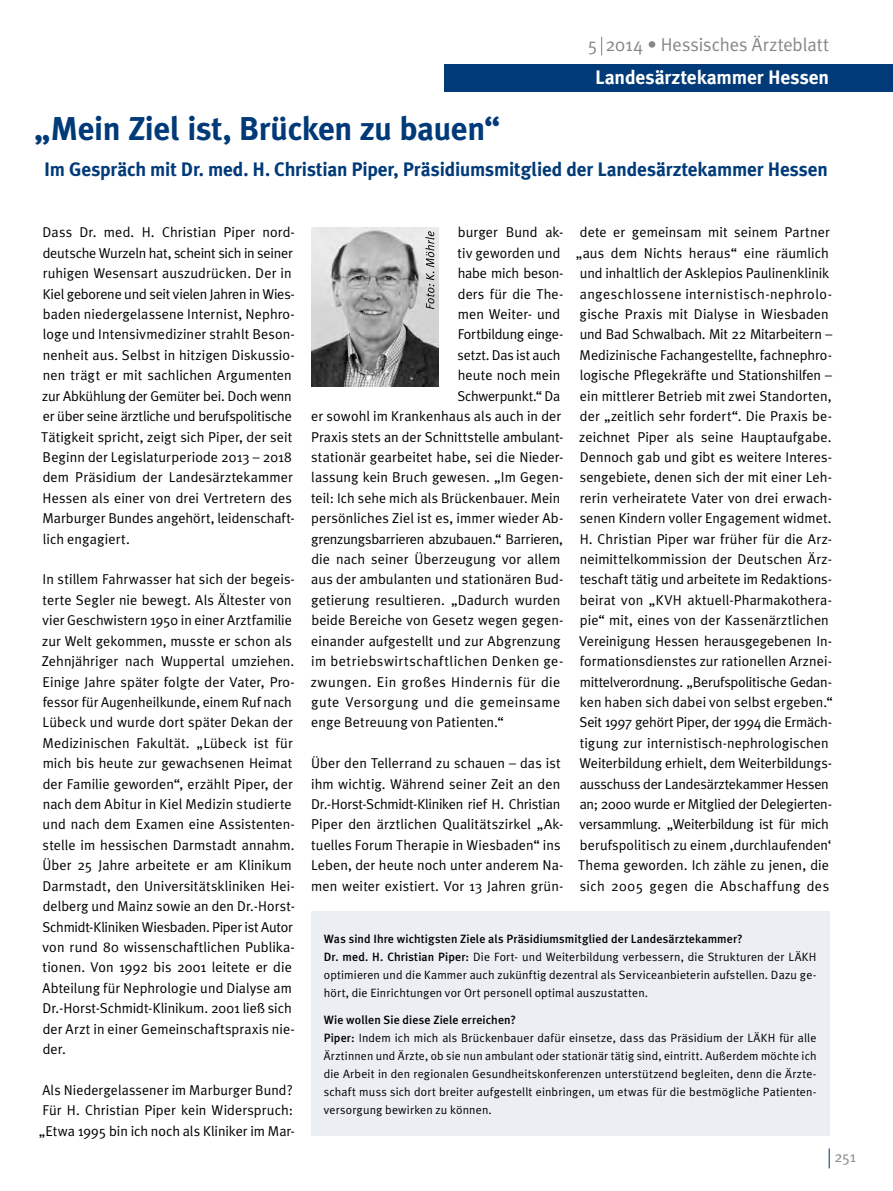
<style>
.page{position:relative;width:893px;height:1191px;background:#fff}
.page>*{position:absolute;margin:0;border:0;box-sizing:border-box;transform-origin:0 0}
.Überschrift_22pt{font:700 33px "Meta Plus";letter-spacing:-.01em;color:#003a78}
.Zwischenüberschrift{font:700 19.5px "Meta Plus";letter-spacing:-.005em;color:#003a78}
.t1{font:700 19.5px "Meta Plus";letter-spacing:-.005em;color:#fff}
.t2{font:18.6px "Meta Plus Normal";color:#878787}
.t3{font:15px "Meta Plus Normal";color:#878787}
.Grundtext{font:14.25px/20.4px "Meta Plus Normal";letter-spacing:.005em;color:#000}
.Grundtext-2{font:14.25px "Meta Plus Normal";letter-spacing:.03em;color:#000}
.Grundtext-3{font:14.25px "Meta Plus Normal";letter-spacing:-.02em;color:#000}
.Grundtext-4{font:14.25px "Meta Plus Normal";letter-spacing:-.015em;color:#000}
.Grundtext-5{font:14.25px "Meta Plus Normal";letter-spacing:.035em;color:#000}
.Grundtext-6{font:12px/18px "Meta Plus Normal";letter-spacing:.015em;color:#000;text-align:justify}
.Grundtext-7{font:500 12px "Meta Plus";letter-spacing:.01em;color:#000}
.s1{font-family:"Meta Plus";font-weight:500}
</style>
<div class="page">
<svg style="left:829px;top:1148px;width:1px;height:20px"></svg>
<svg style="left:601px;top:37px;width:1px;height:18px"></svg>
<div style="left:444px;top:64px;width:449px;height:27px;background:#003a78"></div>
<img style="left:311px;top:227px;width:128px;height:159px">
<svg style="left:425px;top:231px;width:9px;height:78px"></svg>
<div style="left:311px;top:911px;width:518px;height:224px;background:#ebeff4"></div>
<p class="t2" style="left:588px;top:34px;width:243px">5 2014 • Hessisches Ärzteblatt</p>
<p class="t1" style="left:595px;top:66px;width:235px">Landesärztekammer Hessen</p>
<p class="Überschrift_22pt" style="left:34px;top:110px;width:468px">„Mein Ziel ist, Brücken zu bauen“</p>
<p class="Zwischenüberschrift" style="left:44px;top:158px;width:785px">Im Gespräch mit Dr. med. H. Christian Piper, Präsidiumsmitglied der Landesärztekammer Hessen</p>
<p class="Grundtext" style="left:41px;top:222px;width:255px">Dass Dr. med. H. Christian Piper nord&shy;deutsche Wurzeln hat, scheint sich in seiner ruhigen Wesensart auszudrücken. Der in Kiel geborene und seit vielen Jahren in Wies&shy;baden niedergelassene Internist, Nephro&shy;loge und Intensivmediziner strahlt Beson&shy;nenheit aus. Selbst in hitzigen Diskussio&shy;nen trägt er mit sachlichen Argumenten zur Abkühlung der Gemüter bei. Doch wenn er über seine ärztliche und berufspolitische Tätigkeit spricht, zeigt sich Piper, der seit Beginn der Legislaturperiode 2013 – 2018 dem Präsidium der Landesärztekammer Hessen als einer von drei Vertretern des Marburger Bundes angehört, leidenschaft&shy;lich engagiert.</p>
<p class="Grundtext" style="left:42px;top:569px;width:255px">In stillem Fahrwasser hat sich der begeis&shy;terte Segler nie bewegt. Als Ältester von vier Geschwistern 1950 in einer Arztfamilie zur Welt gekommen, musste er schon als Zehnjähriger nach Wuppertal umziehen.<br>Einige Jahre später folgte der Vater, Pro&shy;fessor für Augenheilkunde, einem Ruf nach Lübeck und wurde dort später Dekan der Medizinischen Fakultät. „Lübeck ist für mich bis heute zur gewachsenen Heimat der Familie geworden“, erzählt Piper, der nach dem Abitur in Kiel Medizin studierte und nach dem Examen eine Assistenten&shy;stelle im hessischen Darmstadt annahm.<br>Über 25 Jahre arbeitete er am Klinikum Darmstadt, den Universitätskliniken Hei&shy;delberg und Mainz sowie an den Dr.-Horst-Schmidt-Kliniken Wiesbaden. Piper ist Autor von rund 80 wissenschaftlichen Publika&shy;tionen. Von 1992 bis 2001 leitete er die Abteilung für Nephrologie und Dialyse am Dr.-Horst-Schmidt-Klinikum. 2001 ließ sich der Arzt in einer Gemeinschaftspraxis nie&shy;der.</p>
<p class="Grundtext" style="left:39px;top:1079px;width:256px;text-align:justify">Als Niedergelassener im Marburger Bund?<br>Für H. Christian Piper kein Widerspruch: „Etwa 1995 bin ich noch als Kliniker im Mar-</p>
<p class="Grundtext" style="left:458px;top:222px;width:107px">burger Bund ak-</p>
<p class="Grundtext" style="left:458px;top:242px;width:104px">tiv geworden und</p>
<p class="Grundtext-4" style="left:458px;top:265px;width:106px">habe mich beson-</p>
<p class="Grundtext" style="left:458px;top:283px;width:107px">ders für die The-</p>
<p class="Grundtext" style="left:458px;top:304px;width:104px">men Weiter- und</p>
<p class="Grundtext-3" style="left:458px;top:326px;width:106px">Fortbildung einge-</p>
<p class="Grundtext-4" style="left:458px;top:347px;width:104px">setzt. Das ist auch</p>
<p class="Grundtext" style="left:458px;top:365px;width:104px">heute noch mein</p>
<p class="Grundtext-4" style="left:457px;top:387px;width:104px">Schwerpunkt.“ Da</p>
<p class="Grundtext" style="left:311px;top:406px;width:251px">er sowohl im Krankenhaus als auch in der</p>
<p class="Grundtext" style="left:311px;top:426px;width:254px">Praxis stets an der Schnittstelle ambulant-</p>
<p class="Grundtext" style="left:311px;top:446px;width:254px">stationär gearbeitet habe, sei die Nieder-</p>
<p class="Grundtext" style="left:311px;top:467px;width:254px">lassung kein Bruch gewesen. „Im Gegen-</p>
<p class="Grundtext" style="left:311px;top:487px;width:251px">teil: Ich sehe mich als Brückenbauer. Mein</p>
<p class="Grundtext" style="left:311px;top:508px;width:252px">persönliches Ziel ist es, immer wieder Ab-</p>
<p class="Grundtext-3" style="left:311px;top:530px;width:253px">grenzungsbarrieren abzubauen.“ Barrieren,</p>
<p class="Grundtext" style="left:311px;top:548px;width:250px">die nach seiner Überzeugung vor allem</p>
<p class="Grundtext" style="left:311px;top:569px;width:254px">aus der ambulanten und stationären Bud-</p>
<p class="Grundtext" style="left:311px;top:589px;width:251px">getierung resultieren. „Dadurch wurden</p>
<p class="Grundtext" style="left:311px;top:610px;width:254px">beide Bereiche von Gesetz wegen gegen-</p>
<p class="Grundtext" style="left:311px;top:630px;width:251px">einander aufgestellt und zur Abgrenzung</p>
<p class="Grundtext-5" style="left:311px;top:653px;width:252px">im betriebswirtschaftlichen Denken ge-</p>
<p class="Grundtext-2" style="left:311px;top:673px;width:251px">zwungen. Ein großes Hindernis für die</p>
<p class="Grundtext-2" style="left:311px;top:693px;width:251px">gute Versorgung und die gemeinsame</p>
<p class="Grundtext" style="left:311px;top:712px;width:194px">enge Betreuung von Patienten.“</p>
<p class="Grundtext" style="left:311px;top:753px;width:254px">Über den Tellerrand zu schauen – das ist ihm wichtig. Während seiner Zeit an den Dr.-Horst-Schmidt-Kliniken rief H. Christian Piper den ärztlichen Qualitätszirkel „Ak&shy;tuelles Forum Therapie in Wiesbaden“ ins Leben, der heute noch unter anderem Na&shy;men weiter existiert. Vor 13 Jahren grün-</p>
<p class="Grundtext" style="left:576px;top:222px;width:258px">dete er gemeinsam mit seinem Partner „aus dem Nichts heraus“ eine räumlich und inhaltlich der Asklepios Paulinenklinik angeschlossene internistisch-nephrolo&shy;gische Praxis mit Dialyse in Wiesbaden und Bad Schwalbach. Mit 22 Mitarbeitern – Medizinische Fachangestellte, fachnephro&shy;logische Pflegekräfte und Stationshilfen – ein mittlerer Betrieb mit zwei Standorten, der „zeitlich sehr fordert“. Die Praxis be&shy;zeichnet Piper als seine Hauptaufgabe.<br>Dennoch gab und gibt es weitere Interes&shy;sengebiete, denen sich der mit einer Leh&shy;rerin verheiratete Vater von drei erwach&shy;senen Kindern voller Engagement widmet.</p>
<p class="Grundtext" style="left:578px;top:528px;width:256px">H. Christian Piper war früher für die Arz&shy;neimittelkommission der Deutschen Ärz&shy;teschaft tätig und arbeitete im Redaktions&shy;beirat von „KVH aktuell-Pharmakothera&shy;pie“ mit, eines von der Kassenärztlichen Vereinigung Hessen herausgegebenen In-- formationsdienstes zur rationellen Arznei&shy;mittelverordnung. „Berufspolitische Gedan&shy;ken haben sich dabei von selbst ergeben.“ Seit 1997 gehört Piper, der 1994 die Ermäch&shy;tigung zur internistisch-nephrologischen Weiterbildung erhielt, dem Weiterbildungs&shy;ausschuss der Landesärztekammer Hessen an; 2000 wurde er Mitglied der Delegierten&shy;versammlung. „Weiterbildung ist für mich berufspolitisch zu einem ‚durchlaufenden‘ Thema geworden. Ich zähle zu jenen, die sich 2005 gegen die Abschaffung des</p>
<p class="Grundtext-7" style="left:324px;top:931px;width:420px">Was sind Ihre wichtigsten Ziele als Präsidiumsmitglied der Landesärztekammer?</p>
<p class="Grundtext-6" style="left:324px;top:947px;width:494px"><span class="s1">Dr. med. H. Christian Piper:</span> Die Fort- und Weiterbildung verbessern, die Strukturen der LÄKH optimieren und die Kammer auch zukünftig dezentral als Serviceanbieterin aufstellen. Dazu ge&shy;hört, die Einrichtungen vor Ort personell optimal auszustatten.</p>
<p class="Grundtext-7" style="left:324px;top:1012px;width:194px">Wie wollen Sie diese Ziele erreichen?</p>
<p class="Grundtext-6" style="left:324px;top:1028px;width:494px"><span class="s1">Piper:</span> Indem ich mich als Brückenbauer dafür einsetze, dass das Präsidium der LÄKH für alle Ärztinnen und Ärzte, ob sie nun ambulant oder stationär tätig sind, eintritt. Außerdem möchte ich die Arbeit in den regionalen Gesundheitskonferenzen unterstützend begleiten, denn die Ärzte&shy;schaft muss sich dort breiter aufgestellt einbringen, um etwas für die bestmögliche Patienten&shy;versorgung bewirken zu können.</p>
<p class="t3" style="left:834px;top:1148px;width:23px">251</p>
</div>
